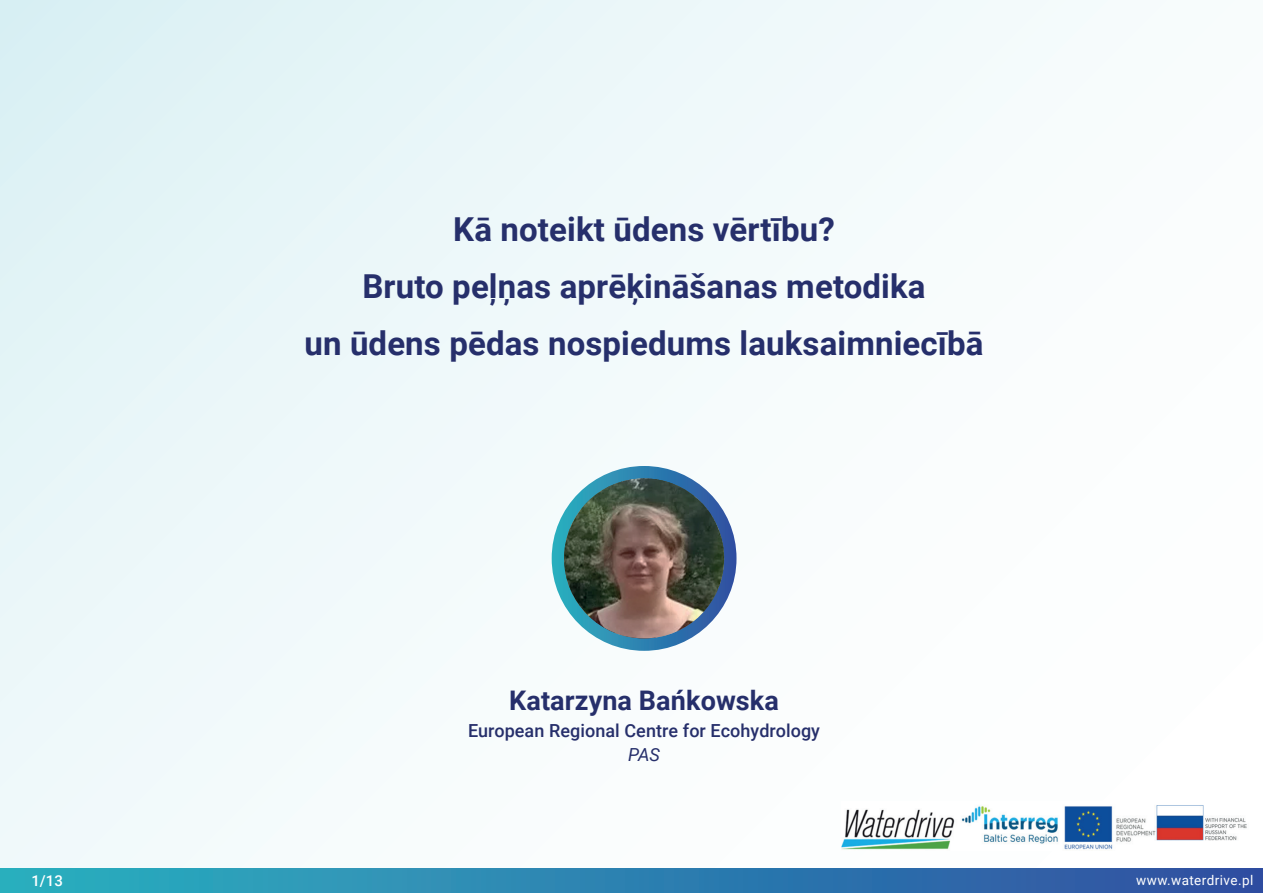
<style>
.page{position:relative;width:1263px;height:893px;background:#fff}
.page>*{position:absolute;margin:0;border:0;box-sizing:border-box;transform-origin:0 0}
.t1{font:700 33px/57px "Roboto";letter-spacing:.005em;color:#262f6b;text-align:center}
.t2{font:700 27px "Roboto";letter-spacing:.005em;color:#262f6b}
.t3{font:500 18px "Roboto";letter-spacing:.005em;color:#262f6b}
.t4{font:italic 18px "Roboto";color:#262f6b}
.t5{font:500 15px "Roboto";color:#fff}
.t6{font:13.5px "Roboto";letter-spacing:.03em;color:#fff}
</style>
<div class="page">
<div style="left:0;top:0;width:1263px;height:893px;background:linear-gradient(to right,#e7f5f8,#fefefe)"></div>
<div style="left:0;top:868px;width:1263px;height:25px;background:linear-gradient(to right,#2bb2c0,#2f4ea1)"></div>
<svg style="left:552px;top:466px;width:184px;height:185px;background:#3081af"></svg>
<img style="left:564px;top:478px;width:160px;height:160px;border-radius:80px">
<img style="left:842px;top:802px;width:408px;height:49px">
<p class="t1" style="left:304px;top:200px;width:680px">Kā noteikt ūdens vērtību?<br>Bruto peļņas aprēķināšanas metodika<br>un ūdens pēdas nospiedums lauksaimniecībā</p>
<p class="t2" style="left:509px;top:682px;width:271px">Katarzyna Bańkowska</p>
<p class="t3" style="left:468px;top:718px;width:353px">European Regional Centre for Ecohydrology</p>
<p class="t4" style="left:628px;top:742px;width:33px">PAS</p>
<p class="t5" style="left:31px;top:870px;width:33px">1/13</p>
<p class="t6" style="left:1136px;top:871px;width:119px">www.waterdrive.pl</p>
</div>
